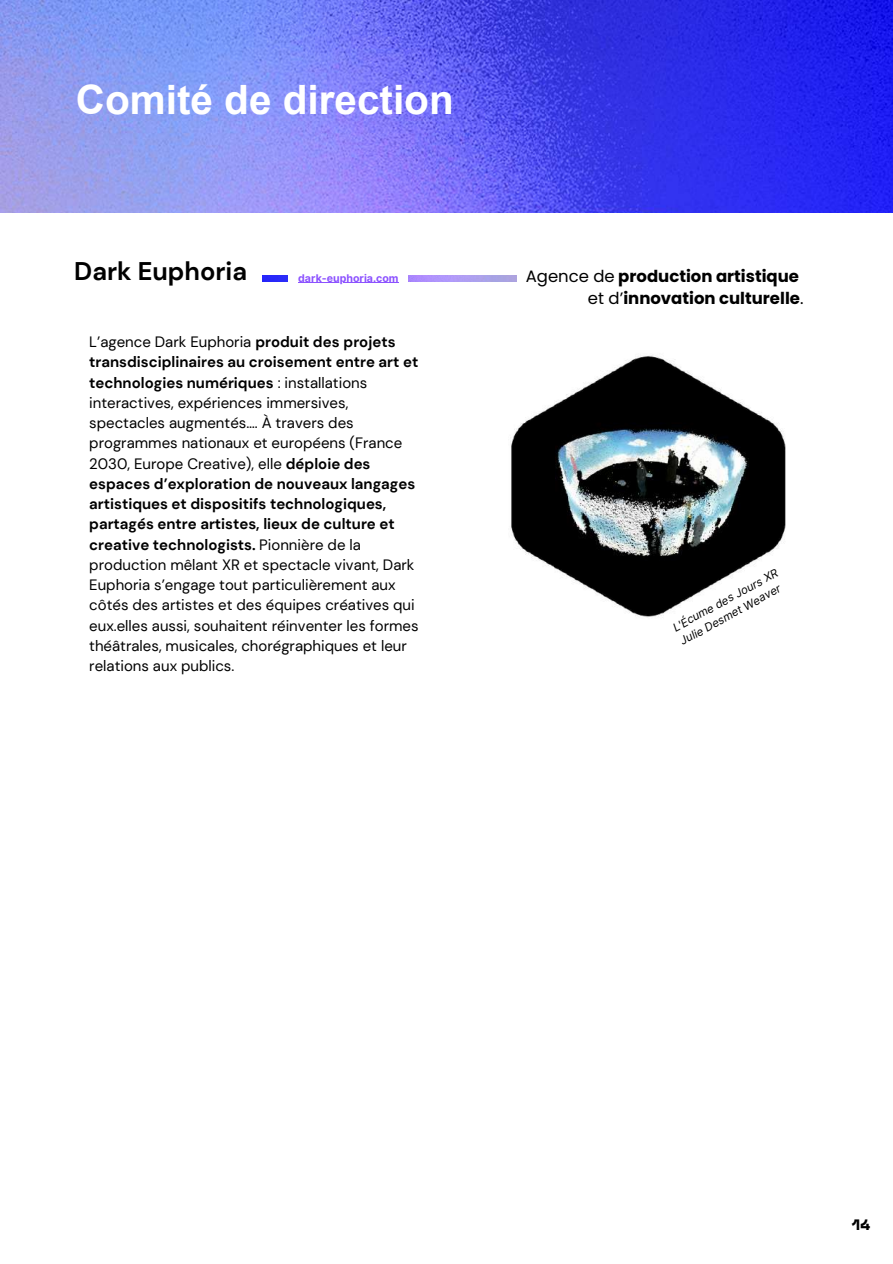
<style>
.page{position:relative;width:893px;height:1264px;background:#fff}
.page>*{position:absolute;margin:0;border:0;box-sizing:border-box;transform-origin:0 0}
.t1{font:700 40.5px "Arial";color:#fff}
.t2{font:700 25.5px "DM Sans";color:#000}
.t3{font:700 16.5px/22.5px "Poppins";color:#000;text-align:right}
.t4{font:15px/20.2px "DM Sans";color:#000}
.t5{font:800 15px "PP Neue Machina";color:#000}
.t6{font:italic 11.25px/15px "Inter";color:#000}
.t7{font:700 10.65px "Inter";color:#8c52ff}
.s1{font-weight:700}
.s2{font-weight:400}
</style>
<div class="page">
<img style="left:263px;top:275px;width:253px;height:6px">
<div style="left:288px;top:255px;width:120px;height:41px;background:#fff"></div>
<hr style="left:298px;top:282px;width:100px;height:1px;background:#8c52ff">
<img style="left:511px;top:355px;width:275px;height:263px">
<img style="left:555px;top:411px;width:193px;height:149px">
<img style="left:0;top:0;width:892px;height:212px">
<h1 class="t1" style="left:76px;top:71px;width:379px">Comité de direction</h1>
<h2 class="t2" style="left:74px;top:254px;width:174px">Dark Euphoria</h2>
<p class="t7" style="left:298px;top:271px;width:102px">dark-euphoria.com</p>
<p class="t4" style="left:89px;top:332px;width:331px">L’agence Dark Euphoria <span class="s1">produit des projets transdisciplinaires au croisement entre art et technologies numériques</span> : installations interactives, expériences immersives, spectacles augmentés…. À travers des programmes nationaux et européens (France 2030, Europe Creative), elle <span class="s1">déploie des espaces d’exploration de nouveaux langages artistiques et dispositifs technologiques, partagés entre artistes, lieux de culture et creative technologists.</span> Pionnière de la production mêlant XR et spectacle vivant, Dark Euphoria s’engage tout particulièrement aux côtés des artistes et des équipes créatives qui eux.elles aussi, souhaitent réinventer les formes théâtrales, musicales, chorégraphiques et leur relations aux publics.</p>
<p class="t3" style="left:525px;top:265px;width:279px"><span class="s2">Agence de</span> production artistique <span class="s2">et d’</span>innovation culturelle<span class="s2">.</span></p>
<p class="t6" style="left:670px;top:622px;width:119px;rotate:-29deg">L'Écume des Jours XR<br>Julie Desmet Weaver</p>
<p class="t5" style="left:851px;top:1219px;width:21px">14</p>
</div>
